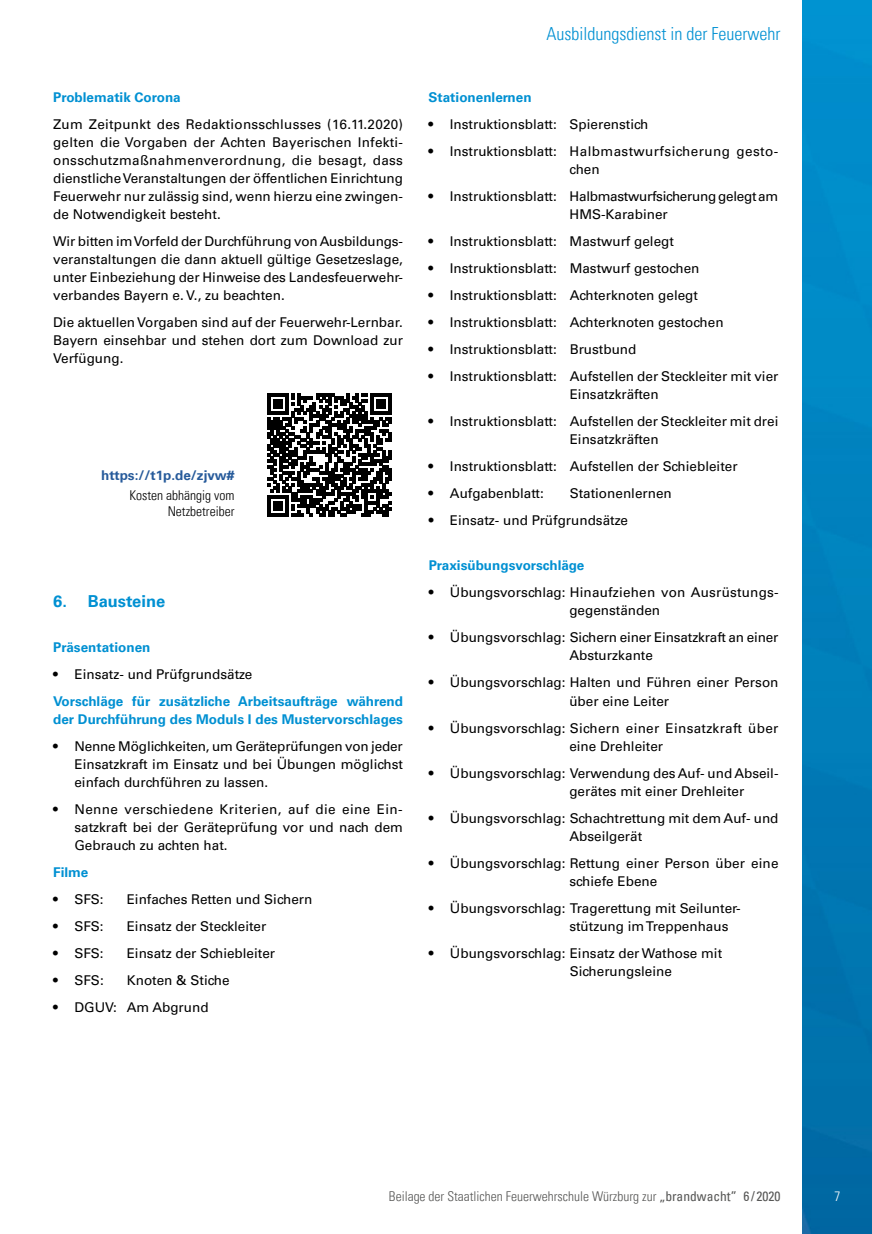
<style>
.page{position:relative;width:872px;height:1234px;background:#fff}
.page>*{position:absolute;margin:0;border:0;box-sizing:border-box;transform-origin:0 0}
.t1{font:300 condensed 18px "Univers LT Pro";color:#0090d2}
.t2{font:700 16.5px "Univers LT Pro 65";color:#0090d2}
.t3{font:13.5px/18px "Univers LT Pro 55 Roman";color:#000}
.t4{font:700 13.5px/18px "Univers LT Pro 65";color:#0090d2}
.t5{font:300 condensed 13.5px "Univers LT Pro";color:#575756}
.t6{font:13.5px/18px "Univers LT Pro 55 Roman";letter-spacing:-.02em;color:#000}
.t7{font:13.5px/18px "Univers LT Pro 55 Roman";letter-spacing:.03em;color:#000}
.t8{font:300 condensed 13.5px/16.2px "Univers LT Pro";color:#000;text-align:right}
.t9{font:700 13.5px "Univers LT Pro 65";color:#275b9b}
.t10{font:300 condensed 13.5px "Univers LT Pro";color:#fff}
.s1{font-weight:400}
</style>
<div class="page">
<img style="left:802px;top:0;width:70px;height:1233px">
<svg style="left:268px;top:393px;width:123px;height:123px"></svg>
<p class="t4" style="left:53px;top:88px;width:129px">Problematik Corona</p>
<p class="t3" style="left:53px;top:115px;width:351px;text-align:justify">Zum Zeitpunkt des Redaktionsschlusses (16.11.2020) gelten die Vorgaben der Achten Bayerischen Infekti&shy;onsschutzmaßnahmenverordnung, die besagt, dass dienstliche Veranstaltungen der öffentlichen Einrichtung Feuerwehr nur zulässig sind, wenn hierzu eine zwingen&shy;de Notwendigkeit besteht.</p>
<p class="t3" style="left:53px;top:232px;width:351px;text-align:justify">Wir bitten im Vorfeld der Durchführung von Ausbildungs&shy;veranstaltungen die dann aktuell gültige Gesetzeslage, unter Einbeziehung der Hinweise des Landesfeuerwehr&shy;verbandes Bayern e. V., zu beachten.</p>
<p class="t3" style="left:53px;top:313px;width:351px;text-align:justify">Die aktuellen Vorgaben sind auf der Feuerwehr-Lernbar.<br>Bayern einsehbar und stehen dort zum Download zur Verfügung.</p>
<p class="t9" style="left:101px;top:465px;width:135px">https://t1p.de/zjvw#</p>
<p class="t8" style="left:129px;top:486px;width:106px">Kosten abhängig vom<br>Netzbetreiber</p>
<p class="t2" style="left:53px;top:589px;width:114px">6. Bausteine</p>
<p class="t4" style="left:53px;top:637px;width:99px">Präsentationen</p>
<p class="t3" style="left:53px;top:664px;width:201px">• Einsatz- und Prüfgrundsätze</p>
<p class="t4" style="left:53px;top:691px;width:351px">Vorschläge für zusätzliche Arbeitsaufträge während der Durchführung des Moduls I des Mustervorschlages</p>
<p class="t3" style="left:74px;top:736px;width:330px;text-align:justify;text-indent:-21px">• Nenne Möglichkeiten, um Geräteprüfungen von jeder Einsatzkraft im Einsatz und bei Übungen möglichst einfach durchführen zu lassen.</p>
<p class="t3" style="left:74px;top:799px;width:330px;text-align:justify;text-indent:-21px">• Nenne verschiedene Kriterien, auf die eine Ein&shy;satzkraft bei der Geräteprüfung vor und nach dem Gebrauch zu achten hat.</p>
<p class="t4" style="left:53px;top:862px;width:37px">Filme</p>
<p class="t3" style="left:53px;top:889px;width:52px">• SFS:</p>
<p class="t3" style="left:127px;top:889px;width:187px">Einfaches Retten und Sichern</p>
<p class="t3" style="left:53px;top:916px;width:52px">• SFS:</p>
<p class="t3" style="left:127px;top:916px;width:141px">Einsatz der Steckleiter</p>
<p class="t3" style="left:53px;top:943px;width:52px">• SFS:</p>
<p class="t3" style="left:127px;top:943px;width:150px">Einsatz der Schiebleiter</p>
<p class="t3" style="left:53px;top:970px;width:52px">• SFS:</p>
<p class="t3" style="left:127px;top:970px;width:104px">Knoten &amp; Stiche</p>
<p class="t3" style="left:53px;top:997px;width:157px">• DGUV: Am Abgrund</p>
<h1 class="t1" style="left:546px;top:21px;width:235px">Ausbildungsdienst in der Feuerwehr</h1>
<p class="t4" style="left:428px;top:88px;width:104px">Stationenlernen</p>
<p class="t3" style="left:428px;top:115px;width:221px">• Instruktionsblatt: Spierenstich</p>
<p class="t7" style="left:569px;top:142px;width:210px;text-indent:-141px">• Instruktionsblatt: Halbmastwurfsicherung gesto&shy;chen</p>
<p class="t6" style="left:569px;top:187px;width:210px;text-indent:-141px">• Instruktionsblatt: Halbmastwurfsicherung gelegt am<br>HMS-Karabiner</p>
<p class="t3" style="left:428px;top:232px;width:247px">• Instruktionsblatt: Mastwurf gelegt</p>
<p class="t3" style="left:428px;top:259px;width:272px">• Instruktionsblatt: Mastwurf gestochen</p>
<p class="t3" style="left:428px;top:286px;width:271px">• Instruktionsblatt: Achterknoten gelegt</p>
<p class="t3" style="left:428px;top:313px;width:296px">• Instruktionsblatt: Achterknoten gestochen</p>
<p class="t3" style="left:428px;top:340px;width:209px">• Instruktionsblatt: Brustbund</p>
<p class="t3" style="left:569px;top:367px;width:210px;text-indent:-141px">• Instruktionsblatt: Aufstellen der Steckleiter mit vier<br>Einsatzkräften</p>
<p class="t3" style="left:569px;top:412px;width:210px;text-indent:-141px">• Instruktionsblatt: Aufstellen der Steckleiter mit drei<br>Einsatzkräften</p>
<p class="t3" style="left:428px;top:457px;width:310px">• Instruktionsblatt: Aufstellen der Schiebleiter</p>
<p class="t3" style="left:428px;top:484px;width:117px">• Aufgabenblatt:</p>
<p class="t3" style="left:570px;top:484px;width:104px">Stationenlernen</p>
<p class="t3" style="left:429px;top:511px;width:201px">• Einsatz- und Prüfgrundsätze</p>
<p class="t4" style="left:429px;top:556px;width:157px">Praxisübungsvorschläge</p>
<p class="t3" style="left:569px;top:583px;width:211px;text-indent:-141px">• Übungsvorschlag: Hinaufziehen von Ausrüstungs&shy;gegenständen</p>
<p class="t3" style="left:569px;top:628px;width:211px;text-indent:-141px">• Übungsvorschlag: Sichern einer Einsatzkraft an einer<br>Absturzkante</p>
<p class="t3" style="left:569px;top:673px;width:211px;text-indent:-141px">• Übungsvorschlag: Halten und Führen einer Person über eine Leiter</p>
<p class="t3" style="left:569px;top:718px;width:210px;text-indent:-141px">• Übungsvorschlag: Sichern einer Einsatzkraft über eine Drehleiter</p>
<p class="t3" style="left:569px;top:763px;width:211px;text-indent:-141px">• Übungsvorschlag: Verwendung des Auf- und Abseil&shy;gerätes mit einer Drehleiter</p>
<p class="t3" style="left:429px;top:808px;width:351px;text-align:center">• Übungsvorschlag: Schachtrettung mit dem Auf- und<br>Abseilgerät</p>
<p class="t3" style="left:569px;top:853px;width:211px;text-indent:-141px">• Übungsvorschlag: Rettung einer Person über eine schiefe Ebene</p>
<p class="t3" style="left:569px;top:898px;width:173px;text-indent:-141px">• Übungsvorschlag: Tragerettung mit Seilunter&shy;stützung im Treppenhaus</p>
<p class="t3" style="left:570px;top:943px;width:154px;text-indent:-141px">• Übungsvorschlag: Einsatz der Wathose mit<br>Sicherungsleine</p>
<p class="t5" style="left:389px;top:1186px;width:393px">Beilage der Staatlichen Feuerwehrschule Würzburg zur <span class="s1">„brandwacht” 6 / 2020</span></p>
<p class="t10" style="left:834px;top:1186px;width:7px">7</p>
</div>
